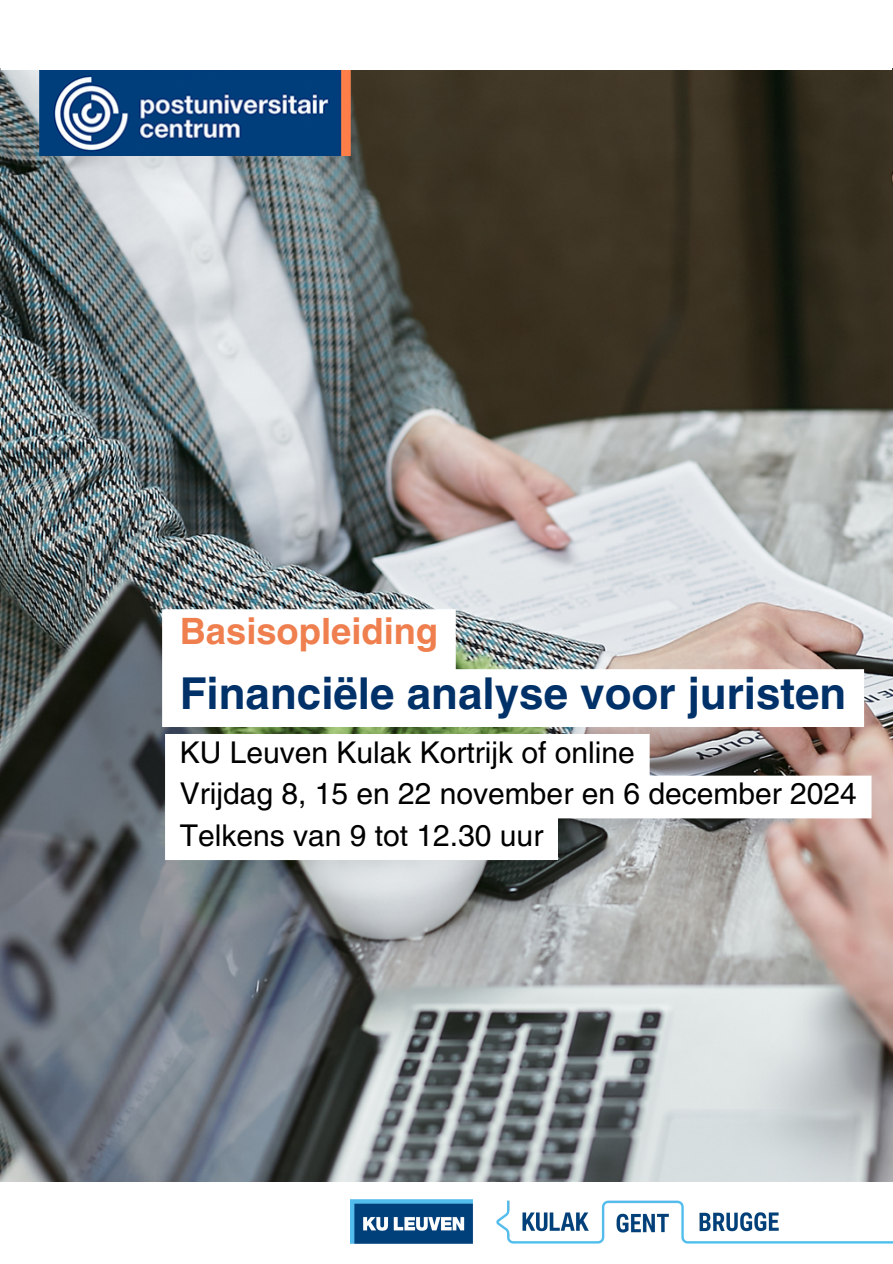
<style>
.page{position:relative;width:893px;height:1264px;background:#fff}
.page>*{position:absolute;margin:0;border:0;box-sizing:border-box;transform-origin:0 0}
.t1{font:700 43.95px "Helvetica LT Pro";color:#003169}
.t2{font:700 36.3px "Helvetica LT Pro";color:#ef7f4e}
.t3{font:30px "Helvetica LT Pro";color:#000}
</style>
<div class="page">
<img style="left:0;top:69px;width:892px;height:1112px">
<div style="left:1px;top:0;width:890px;height:70px;background:#fff"></div>
<img style="left:40px;top:70px;width:310px;height:86px">
<img style="left:351px;top:1199px;width:541px;height:45px">
<svg style="left:162px;top:609px;width:702px;height:118px"></svg>
<svg style="left:165px;top:734px;width:706px;height:126px"></svg>
<h1 class="t2" style="left:180px;top:617px;width:260px">Basisopleiding</h1>
<p class="t1" style="left:180px;top:677px;width:668px">Financiële analyse voor juristen</p>
<p class="t3" style="left:180px;top:741px;width:457px">KU Leuven Kulak Kortrijk of online</p>
<p class="t3" style="left:180px;top:782px;width:678px">Vrijdag 8, 15 en 22 november en 6 december 2024</p>
<p class="t3" style="left:180px;top:824px;width:365px">Telkens van 9 tot 12.30 uur</p>
</div>
